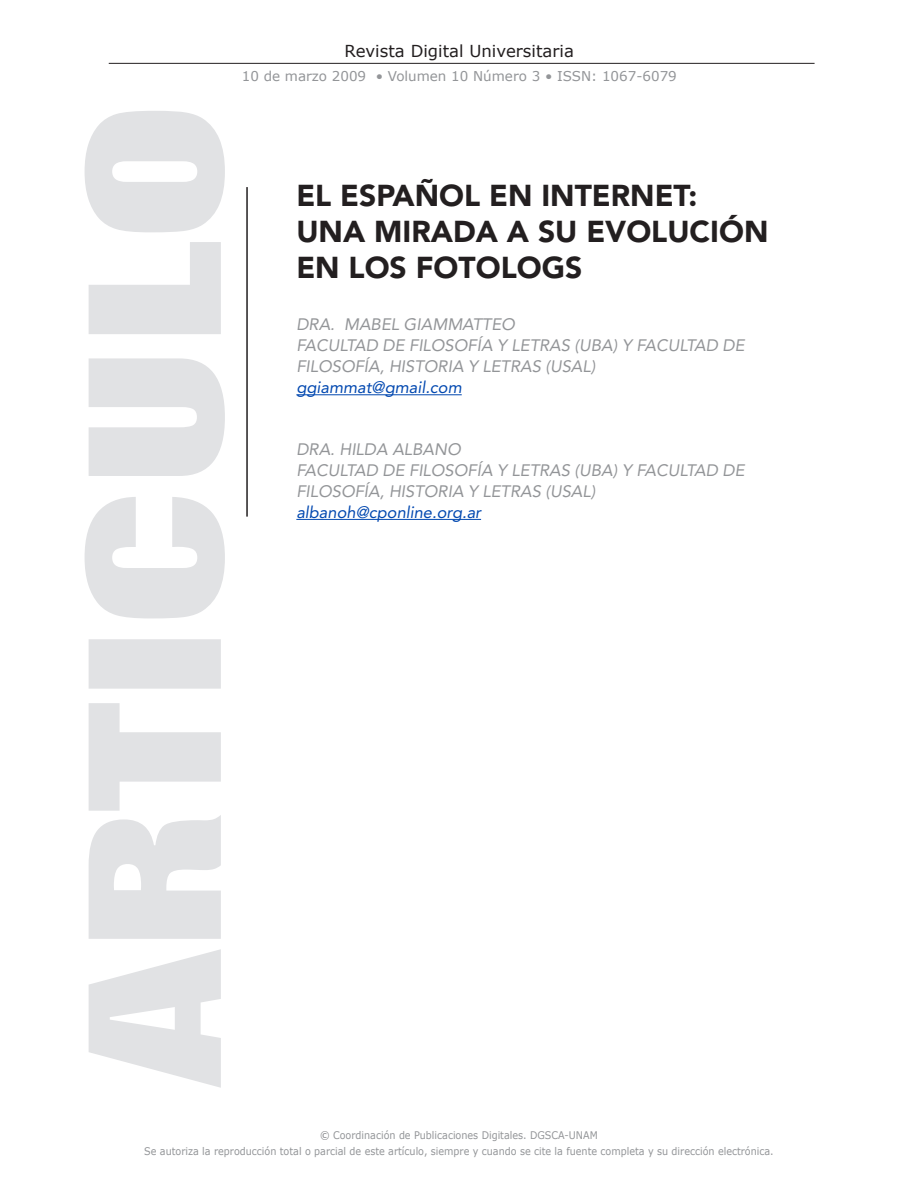
<style>
.page{position:relative;width:918px;height:1188px;background:#fff}
.page>*{position:absolute;margin:0;border:0;box-sizing:border-box;transform-origin:0 0}
.caratula_titulo{font:900 30px/36px "Avenir";color:#231f20}
.caratula_autor{font:italic 16.5px/21px "Avenir";color:#939598}
.caratula_autor-2{font:italic 16.5px "Avenir";color:#0248b0}
.encabezados_bold{font:16.5px "Verdana";color:#231f20}
.encabezados_light{font:13.5px "Verdana";color:#939598}
.legales{font:10.5px "Verdana";color:#939598;scale:.92 1}
.s1{color:#808285}
</style>
<div class="page">
<hr style="left:109px;top:63px;width:706px;height:1px;background:#231f20">
<svg style="left:85px;top:111px;width:140px;height:977px;fill:#e1e2e4"></svg>
<hr style="left:246px;top:187px;width:2px;height:330px;background:#231f20">
<hr style="left:296px;top:394px;width:166px;height:1px;background:#0248b0">
<hr style="left:296px;top:519px;width:185px;height:1px;background:#0248b0">
<p class="encabezados_bold" style="left:345px;top:40px;width:231px">Revista Digital Universitaria</p>
<p class="encabezados_light" style="left:242px;top:67px;width:437px">10 de marzo 2009 • Volumen 10 Número 3 • ISSN: 1067-6079</p>
<p class="caratula_titulo" style="left:296px;top:177px;width:402px">EL ESPAÑOL EN INTERNET:</p>
<p class="caratula_titulo" style="left:296px;top:213px;width:474px">UNA MIRADA A SU EVOLUCIÓN<br>EN LOS FOTOLOGS</p>
<p class="caratula_autor" style="left:296px;top:314px;width:220px">DRA. MABEL GIAMMATTEO</p>
<p class="caratula_autor" style="left:296px;top:335px;width:450px">FACULTAD DE FILOSOFÍA Y LETRAS (UBA) Y FACULTAD DE<br>FILOSOFÍA, HISTORIA Y LETRAS (USAL)</p>
<p class="caratula_autor-2" style="left:296px;top:378px;width:167px">ggiammat@gmail.com</p>
<p class="caratula_autor" style="left:296px;top:439px;width:166px">DRA. HILDA ALBANO</p>
<p class="caratula_autor" style="left:296px;top:460px;width:450px">FACULTAD DE FILOSOFÍA Y LETRAS (UBA) Y FACULTAD DE<br>FILOSOFÍA, HISTORIA Y LETRAS (USAL)</p>
<p class="caratula_autor-2" style="left:296px;top:502px;width:186px">albanoh@cponline.org.ar</p>
<p class="legales" style="left:320px;top:1129px;width:303px"><span class="s1">©</span> Coordinación de Publicaciones Digitales. DGSCA-UNAM</p>
<p class="legales" style="left:144px;top:1145px;width:686px">Se autoriza la reproducción total o parcial de este artículo, siempre y cuando se cite la fuente completa y su dirección electrónica.</p>
</div>
